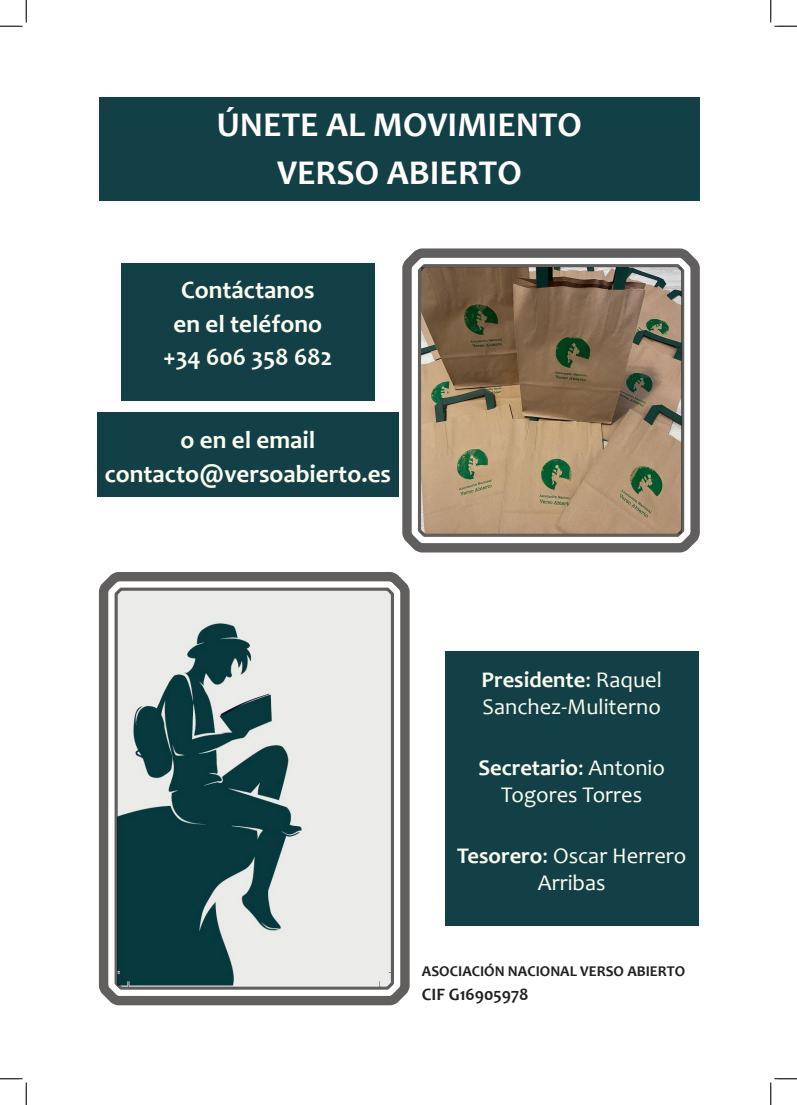
<style>
.page{position:relative;width:797px;height:1105px;background:#fff}
.page>*{position:absolute;margin:0;border:0;box-sizing:border-box;transform-origin:0 0}
.t1{font:700 35px "Candara";color:#fffefc}
.t2{font:700 25px "Candara";color:#fbfcf0}
.t3{font:22.5px/27px "Candara";color:#fbfcf0;text-align:center}
.t4{font:700 17.5px "Candara";color:#231f20}
.t5{font:700 15px "Candara";color:#231f20}
.s1{font-weight:700}
</style>
<div class="page">
<svg style="left:99px;top:572px;width:311px;height:434px"></svg>
<svg style="left:112px;top:586px;width:283px;height:405px;background:#9aa"></svg>
<div style="left:99px;top:97px;width:600px;height:104px;background:#134046"></div>
<svg style="left:395px;top:248px;width:305px;height:305px;background:#978670"></svg>
<div style="left:418px;top:264px;width:266px;height:273px;border:3px solid #231f20;border-radius:5px"></div>
<div style="left:121px;top:263px;width:253px;height:137px;background:#134046"></div>
<div style="left:445px;top:651px;width:253px;height:275px;background:#134046"></div>
<div style="left:97px;top:412px;width:301px;height:84px;background:#134046"></div>
<svg style="left:0;top:0;width:27px;height:27px"></svg>
<svg style="left:0;top:1078px;width:27px;height:27px"></svg>
<svg style="left:770px;top:0;width:27px;height:27px"></svg>
<svg style="left:770px;top:1078px;width:27px;height:27px"></svg>
<p class="t1" style="left:217px;top:103px;width:366px">ÚNETE AL MOVIMIENTO</p>
<p class="t1" style="left:277px;top:150px;width:246px">VERSO ABIERTO</p>
<p class="t2" style="left:181px;top:274px;width:135px">Contáctanos</p>
<p class="t2" style="left:173px;top:308px;width:150px">en el teléfono</p>
<p class="t2" style="left:163px;top:341px;width:171px">+34 606 358 682</p>
<p class="t2" style="left:180px;top:424px;width:136px">o en el email</p>
<p class="t2" style="left:105px;top:458px;width:288px">contacto@versoabierto.es</p>
<p class="t3" style="left:481px;top:666px;width:182px;text-align:left"><span class="s1">Presidente</span>: Raquel<br>Sanchez-Muliterno</p>
<p class="t3" style="left:478px;top:754px;width:188px"><span class="s1">Secretario</span>: Antonio<br>Togores Torres</p>
<p class="t3" style="left:457px;top:842px;width:231px"><span class="s1">Tesorero</span>: Oscar Herrero<br>Arribas</p>
<p class="t5" style="left:422px;top:961px;width:265px">ASOCIACIÓN NACIONAL VERSO ABIERTO</p>
<p class="t4" style="left:422px;top:984px;width:108px">CIF G16905978</p>
</div>
